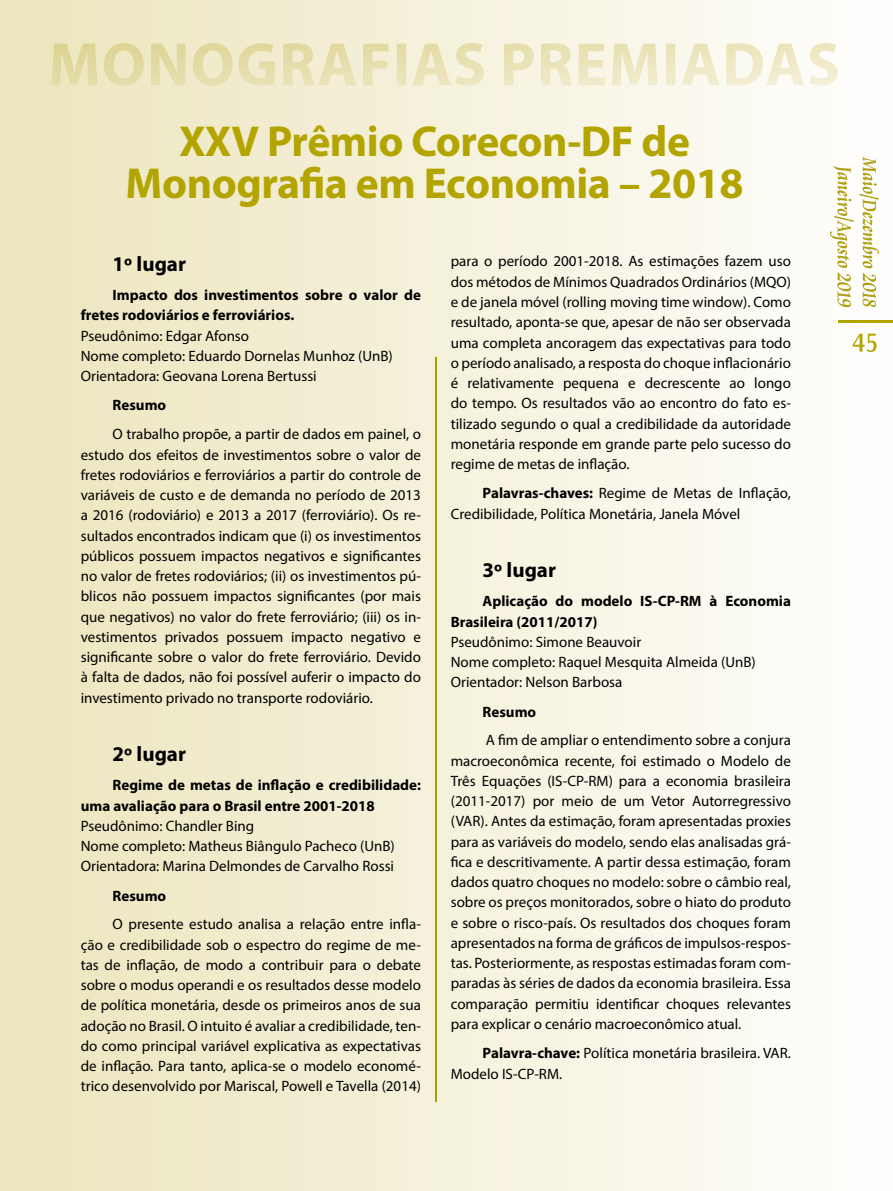
<style>
.page{position:relative;width:893px;height:1191px;background:#fff}
.page>*{position:absolute;margin:0;border:0;box-sizing:border-box;transform-origin:0 0}
.t1{font:700 43.5px/42px "Myriad Pro";letter-spacing:-.01em;color:#b3a400;text-align:center}
.t2{font:700 21px "Myriad Pro";color:#000}
.t3{font:15px/20.2px "Myriad Pro";color:#000}
.t4{font:700 15px/20.2px "Myriad Pro";color:#000}
.s1{font-weight:700}
</style>
<div class="page">
<img style="left:0;top:467px;width:734px;height:723px">
<img style="left:734px;top:0;width:159px;height:1190px">
<img style="left:853px;top:334px;width:24px;height:18px">
<img style="left:839px;top:321px;width:54px;height:1px">
<img style="left:859px;top:156px;width:20px;height:151px">
<img style="left:830px;top:165px;width:24px;height:142px">
<img style="left:435px;top:357px;width:2px;height:744px">
<img style="left:52px;top:43px;width:786px;height:43px">
<h1 class="t1" style="left:126px;top:118px;width:620px">XXV Prêmio Corecon-DF de<br>Monografia em Economia – 2018</h1>
<h2 class="t2" style="left:113px;top:250px;width:75px">1º lugar</h2>
<p class="t4" style="left:81px;top:284px;width:342px;text-indent:32px">Impacto dos investimentos sobre o valor de fretes rodoviários e ferroviários.</p>
<p class="t3" style="left:81px;top:325px;width:313px">Pseudônimo: Edgar Afonso<br>Nome completo: Eduardo Dornelas Munhoz (UnB)<br>Orientadora: Geovana Lorena Bertussi</p>
<p class="t4" style="left:113px;top:395px;width:55px">Resumo</p>
<p class="t3" style="left:81px;top:424px;width:342px;text-align:justify;text-indent:32px">O trabalho propõe, a partir de dados em painel, o estudo dos efeitos de investimentos sobre o valor de fretes rodoviários e ferroviários a partir do controle de variáveis de custo e de demanda no período de 2013 a 2016 (rodoviário) e 2013 a 2017 (ferroviário). Os re&shy;sultados encontrados indicam que (i) os investimentos públicos possuem impactos negativos e significantes no valor de fretes rodoviários; (ii) os investimentos pú&shy;blicos não possuem impactos significantes (por mais que negativos) no valor do frete ferroviário; (iii) os in&shy;vestimentos privados possuem impacto negativo e significante sobre o valor do frete ferroviário. Devido à falta de dados, não foi possível auferir o impacto do investimento privado no transporte rodoviário.</p>
<h2 class="t2" style="left:113px;top:740px;width:75px">2º lugar</h2>
<p class="t4" style="left:81px;top:774px;width:342px;text-indent:32px">Regime de metas de inflação e credibilidade: uma avaliação para o Brasil entre 2001-2018</p>
<p class="t3" style="left:81px;top:815px;width:316px">Pseudônimo: Chandler Bing<br>Nome completo: Matheus Biângulo Pacheco (UnB)<br>Orientadora: Marina Delmondes de Carvalho Rossi</p>
<p class="t4" style="left:113px;top:885px;width:55px">Resumo</p>
<p class="t3" style="left:81px;top:914px;width:342px;text-align:justify;text-indent:32px">O presente estudo analisa a relação entre infla&shy;ção e credibilidade sob o espectro do regime de me&shy;tas de inflação, de modo a contribuir para o debate sobre o modus operandi e os resultados desse modelo de política monetária, desde os primeiros anos de sua adoção no Brasil. O intuito é avaliar a credibilidade, ten&shy;do como principal variável explicativa as expectativas de inflação. Para tanto, aplica-se o modelo economé&shy;trico desenvolvido por Mariscal, Powell e Tavella (2014)</p>
<p class="t3" style="left:451px;top:251px;width:342px;text-align:justify">para o período 2001-2018. As estimações fazem uso dos métodos de Mínimos Quadrados Ordinários (MQO) e de janela móvel (rolling moving time window). Como resultado, aponta-se que, apesar de não ser observada uma completa ancoragem das expectativas para todo o período analisado, a resposta do choque inflacionário é relativamente pequena e decrescente ao longo do tempo. Os resultados vão ao encontro do fato es&shy;tilizado segundo o qual a credibilidade da autoridade monetária responde em grande parte pelo sucesso do regime de metas de inflação.</p>
<p class="t3" style="left:451px;top:483px;width:342px;text-indent:32px"><span class="s1">Palavras-chaves:</span> Regime de Metas de Inflação,<br>Credibilidade, Política Monetária, Janela Móvel</p>
<h2 class="t2" style="left:483px;top:556px;width:75px">3º lugar</h2>
<p class="t4" style="left:451px;top:590px;width:342px;text-indent:32px">Aplicação do modelo IS-CP-RM à Economia<br>Brasileira (2011/2017)</p>
<p class="t3" style="left:451px;top:631px;width:307px">Pseudônimo: Simone Beauvoir<br>Nome completo: Raquel Mesquita Almeida (UnB)<br>Orientador: Nelson Barbosa</p>
<p class="t4" style="left:483px;top:701px;width:55px">Resumo</p>
<p class="t3" style="left:451px;top:730px;width:342px;text-align:justify;text-indent:35px">A fim de ampliar o entendimento sobre a conjura macroeconômica recente, foi estimado o Modelo de Três Equações (IS-CP-RM) para a economia brasileira (2011-2017) por meio de um Vetor Autorregressivo (VAR). Antes da estimação, foram apresentadas proxies para as variáveis do modelo, sendo elas analisadas grá&shy;fica e descritivamente. A partir dessa estimação, foram dados quatro choques no modelo: sobre o câmbio real, sobre os preços monitorados, sobre o hiato do produto e sobre o risco-país. Os resultados dos choques foram apresentados na forma de gráficos de impulsos-respos&shy;tas. Posteriormente, as respostas estimadas foram com&shy;paradas às séries de dados da economia brasileira. Essa comparação permitiu identificar choques relevantes para explicar o cenário macroeconômico atual.</p>
<p class="t3" style="left:451px;top:1042px;width:342px;text-indent:32px"><span class="s1">Palavra-chave:</span> Política monetária brasileira. VAR.<br>Modelo IS-CP-RM.</p>
</div>
